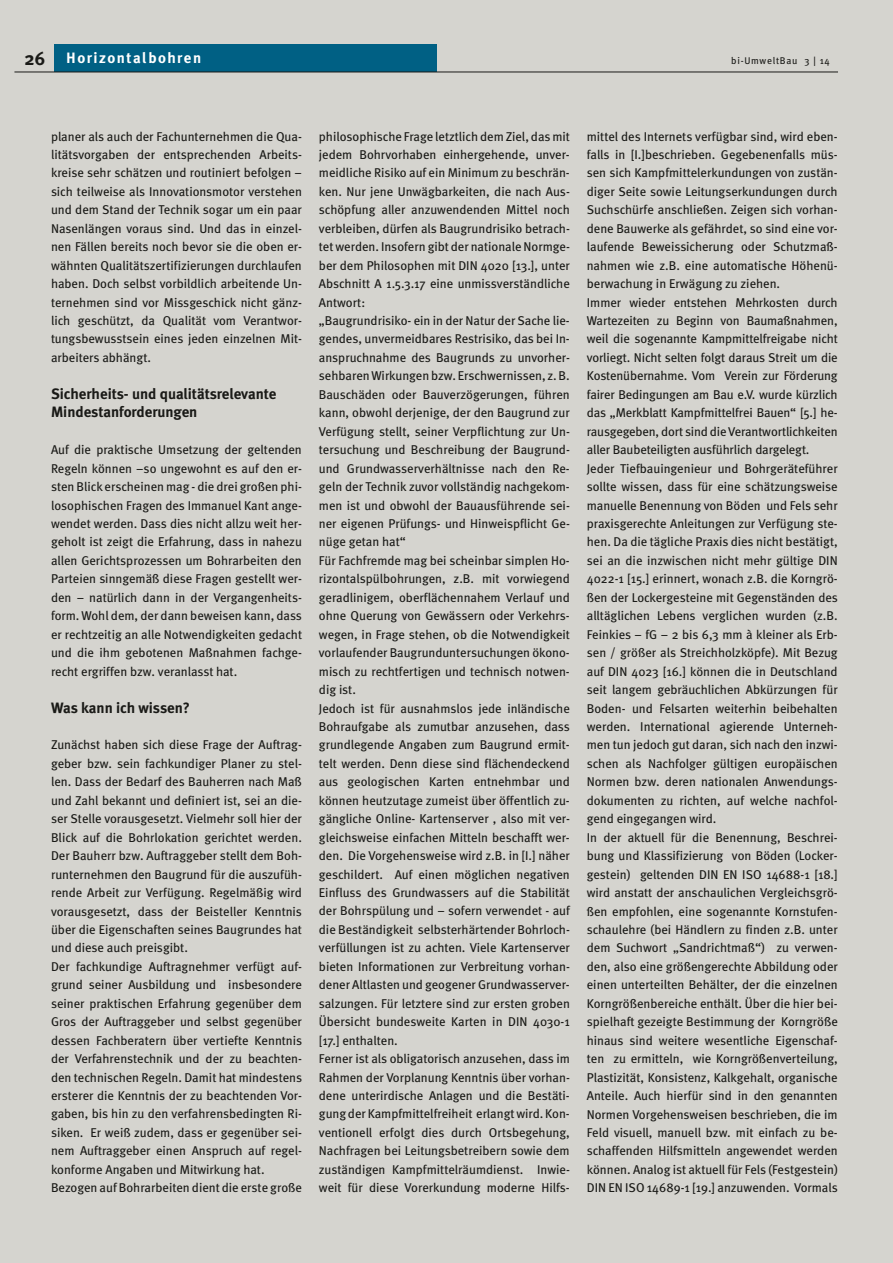
<style>
.page{position:relative;width:893px;height:1263px;background:#d5d4cf}
.page>*{position:absolute;margin:0;border:0;box-sizing:border-box;transform-origin:0 0}
.t1{font:700 15px/18.5px "Meta";color:#1a1a17}
.t2{font:700 15px "Meta Plus";letter-spacing:.1em;color:#fff}
.t3{font:12.75px/18.5px "Meta";color:#1a1a17}
.t4{font:9.75px "Meta";letter-spacing:.075em;color:#1a1a17}
.s1{font-size:18.75px;color:#1a1a17}
</style>
<div class="page">
<div style="left:54px;top:44px;width:383px;height:28px;background:#006084"></div>
<hr style="left:14px;top:72px;width:824px;height:1px;background:#1a1a17">
<p class="t2" style="left:25px;top:52px;width:178px"><span class="s1">26</span> Horizontalbohren</p>
<p class="t4" style="left:731px;top:57px;width:100px">bi-UmweltBau 3 | 14</p>
<p class="t3" style="left:51px;top:128px;width:252px;text-align:justify">planer als auch der Fachunternehmen die Qua&shy;litätsvorgaben der entsprechenden Arbeits&shy;kreise sehr schätzen und routiniert befolgen – sich teilweise als Innovationsmotor verstehen und dem Stand der Technik sogar um ein paar Nasenlängen voraus sind. Und das in einzel&shy;nen Fällen bereits noch bevor sie die oben er&shy;wähnten Qualitätszertifizierungen durchlaufen haben. Doch selbst vorbildlich arbeitende Un&shy;ternehmen sind vor Missgeschick nicht gänz&shy;lich geschützt, da Qualität vom Verantwor&shy;tungsbewusstsein eines jeden einzelnen Mit&shy;arbeiters abhängt.</p>
<p class="t1" style="left:51px;top:385px;width:227px">Sicherheits- und qualitätsrelevante<br>Mindestanforderungen</p>
<p class="t3" style="left:51px;top:441px;width:253px;text-align:justify">Auf die praktische Umsetzung der geltenden Regeln können –so ungewohnt es auf den er&shy;sten Blick erscheinen mag - die drei großen phi&shy;losophischen Fragen des Immanuel Kant ange&shy;wendet werden. Dass dies nicht allzu weit her&shy;geholt ist zeigt die Erfahrung, dass in nahezu allen Gerichtsprozessen um Bohrarbeiten den Parteien sinngemäß diese Fragen gestellt wer&shy;den – natürlich dann in der Vergangenheits&shy;form. Wohl dem, der dann beweisen kann, dass er rechtzeitig an alle Notwendigkeiten gedacht und die ihm gebotenen Maßnahmen fachge&shy;recht ergriffen bzw. veranlasst hat.</p>
<p class="t1" style="left:51px;top:699px;width:141px">Was kann ich wissen?</p>
<p class="t3" style="left:51px;top:737px;width:253px">Zunächst haben sich diese Frage der Auftrag&shy;geber bzw. sein fachkundiger Planer zu stel&shy;len. Dass der Bedarf des Bauherren nach Maß und Zahl bekannt und definiert ist, sei an die&shy;ser Stelle vorausgesetzt. Vielmehr soll hier der Blick auf die Bohrlokation gerichtet werden.<br>Der Bauherr bzw. Auftraggeber stellt dem Boh&shy;runternehmen den Baugrund für die auszufüh&shy;rende Arbeit zur Verfügung. Regelmäßig wird vorausgesetzt, dass der Beisteller Kenntnis über die Eigenschaften seines Baugrundes hat und diese auch preisgibt.<br>Der fachkundige Auftragnehmer verfügt auf&shy;grund seiner Ausbildung und insbesondere seiner praktischen Erfahrung gegenüber dem Gros der Auftraggeber und selbst gegenüber dessen Fachberatern über vertiefte Kenntnis der Verfahrenstechnik und der zu beachten&shy;den technischen Regeln. Damit hat mindestens ersterer die Kenntnis der zu beachtenden Vor&shy;gaben, bis hin zu den verfahrensbedingten Ri&shy;siken. Er weiß zudem, dass er gegenüber sei&shy;nem Auftraggeber einen Anspruch auf regel&shy;konforme Angaben und Mitwirkung hat.<br>Bezogen auf Bohrarbeiten dient die erste große</p>
<p class="t3" style="left:319px;top:128px;width:253px">philosophische Frage letztlich dem Ziel, das mit jedem Bohrvorhaben einhergehende, unver&shy;meidliche Risiko auf ein Minimum zu beschrän&shy;ken. Nur jene Unwägbarkeiten, die nach Aus&shy;schöpfung aller anzuwendenden Mittel noch verbleiben, dürfen als Baugrundrisiko betrach&shy;tet werden. Insofern gibt der nationale Normge&shy;ber dem Philosophen mit DIN 4020 [13.], unter Abschnitt A 1.5.3.17 eine unmissverständliche Antwort:<br>„Baugrundrisiko- ein in der Natur der Sache lie&shy;gendes, unvermeidbares Restrisiko, das bei In&shy;anspruchnahme des Baugrunds zu unvorher&shy;sehbaren Wirkungen bzw. Erschwernissen, z. B.<br>Bauschäden oder Bauverzögerungen, führen kann, obwohl derjenige, der den Baugrund zur Verfügung stellt, seiner Verpflichtung zur Un&shy;tersuchung und Beschreibung der Baugrund&shy;und Grundwasserverhältnisse nach den Re&shy;geln der Technik zuvor vollständig nachgekom&shy;men ist und obwohl der Bauausführende sei&shy;ner eigenen Prüfungs- und Hinweispflicht Ge&shy;nüge getan hat“<br>Für Fachfremde mag bei scheinbar simplen Ho&shy;rizontalspülbohrungen, z.B. mit vorwiegend geradlinigem, oberflächennahem Verlauf und ohne Querung von Gewässern oder Verkehrs&shy;wegen, in Frage stehen, ob die Notwendigkeit vorlaufender Baugrunduntersuchungen ökono&shy;misch zu rechtfertigen und technisch notwen&shy;dig ist.<br>Jedoch ist für ausnahmslos jede inländische Bohraufgabe als zumutbar anzusehen, dass grundlegende Angaben zum Baugrund ermit&shy;telt werden. Denn diese sind flächendeckend aus geologischen Karten entnehmbar und können heutzutage zumeist über öffentlich zu&shy;gängliche Online- Kartenserver , also mit ver&shy;gleichsweise einfachen Mitteln beschafft wer&shy;den. Die Vorgehensweise wird z.B. in [I.] näher geschildert. Auf einen möglichen negativen Einfluss des Grundwassers auf die Stabilität der Bohrspülung und – sofern verwendet - auf die Beständigkeit selbsterhärtender Bohrloch&shy;verfüllungen ist zu achten. Viele Kartenserver bieten Informationen zur Verbreitung vorhan&shy;dener Altlasten und geogener Grundwasserver&shy;salzungen. Für letztere sind zur ersten groben Übersicht bundesweite Karten in DIN 4030-1 [17.] enthalten.<br>Ferner ist als obligatorisch anzusehen, dass im Rahmen der Vorplanung Kenntnis über vorhan&shy;dene unterirdische Anlagen und die Bestäti&shy;gung der Kampfmittelfreiheit erlangt wird. Kon&shy;ventionell erfolgt dies durch Ortsbegehung, Nachfragen bei Leitungsbetreibern sowie dem zuständigen Kampfmittelräumdienst. Inwie&shy;weit für diese Vorerkundung moderne Hilfs-</p>
<p class="t3" style="left:587px;top:128px;width:253px">mittel des Internets verfügbar sind, wird eben&shy;falls in [I.]beschrieben. Gegebenenfalls müs&shy;sen sich Kampfmittelerkundungen von zustän&shy;diger Seite sowie Leitungserkundungen durch Suchschürfe anschließen. Zeigen sich vorhan&shy;dene Bauwerke als gefährdet, so sind eine vor&shy;laufende Beweissicherung oder Schutzmaß&shy;nahmen wie z.B. eine automatische Höhenü&shy;berwachung in Erwägung zu ziehen.<br>Immer wieder entstehen Mehrkosten durch Wartezeiten zu Beginn von Baumaßnahmen, weil die sogenannte Kampmittelfreigabe nicht vorliegt. Nicht selten folgt daraus Streit um die Kostenübernahme. Vom Verein zur Förderung fairer Bedingungen am Bau e.V. wurde kürzlich das „Merkblatt Kampfmittelfrei Bauen“ [5.] he&shy;rausgegeben, dort sind die Verantwortlichkeiten aller Baubeteiligten ausführlich dargelegt.<br>Jeder Tiefbauingenieur und Bohrgeräteführer sollte wissen, dass für eine schätzungsweise manuelle Benennung von Böden und Fels sehr praxisgerechte Anleitungen zur Verfügung ste&shy;hen. Da die tägliche Praxis dies nicht bestätigt, sei an die inzwischen nicht mehr gültige DIN 4022-1 [15.] erinnert, wonach z.B. die Korngrö&shy;ßen der Lockergesteine mit Gegenständen des alltäglichen Lebens verglichen wurden (z.B.<br>Feinkies – fG – 2 bis 6,3 mm à kleiner als Erb&shy;sen / größer als Streichholzköpfe). Mit Bezug auf DIN 4023 [16.] können die in Deutschland seit langem gebräuchlichen Abkürzungen für Boden- und Felsarten weiterhin beibehalten werden. International agierende Unterneh&shy;men tun jedoch gut daran, sich nach den inzwi&shy;schen als Nachfolger gültigen europäischen Normen bzw. deren nationalen Anwendungs&shy;dokumenten zu richten, auf welche nachfol&shy;gend eingegangen wird.<br>In der aktuell für die Benennung, Beschrei&shy;bung und Klassifizierung von Böden (Locker&shy;gestein) geltenden DIN EN ISO 14688-1 [18.] wird anstatt der anschaulichen Vergleichsgrö&shy;ßen empfohlen, eine sogenannte Kornstufen&shy;schaulehre (bei Händlern zu finden z.B. unter dem Suchwort „Sandrichtmaß“) zu verwen&shy;den, also eine größengerechte Abbildung oder einen unterteilten Behälter, der die einzelnen Korngrößenbereiche enthält. Über die hier bei&shy;spielhaft gezeigte Bestimmung der Korngröße hinaus sind weitere wesentliche Eigenschaf&shy;ten zu ermitteln, wie Korngrößenverteilung, Plastizität, Konsistenz, Kalkgehalt, organische Anteile. Auch hierfür sind in den genannten Normen Vorgehensweisen beschrieben, die im Feld visuell, manuell bzw. mit einfach zu be&shy;schaffenden Hilfsmitteln angewendet werden können. Analog ist aktuell für Fels (Festgestein)<br>DIN EN ISO 14689-1 [19.] anzuwenden. Vormals</p>
</div>
